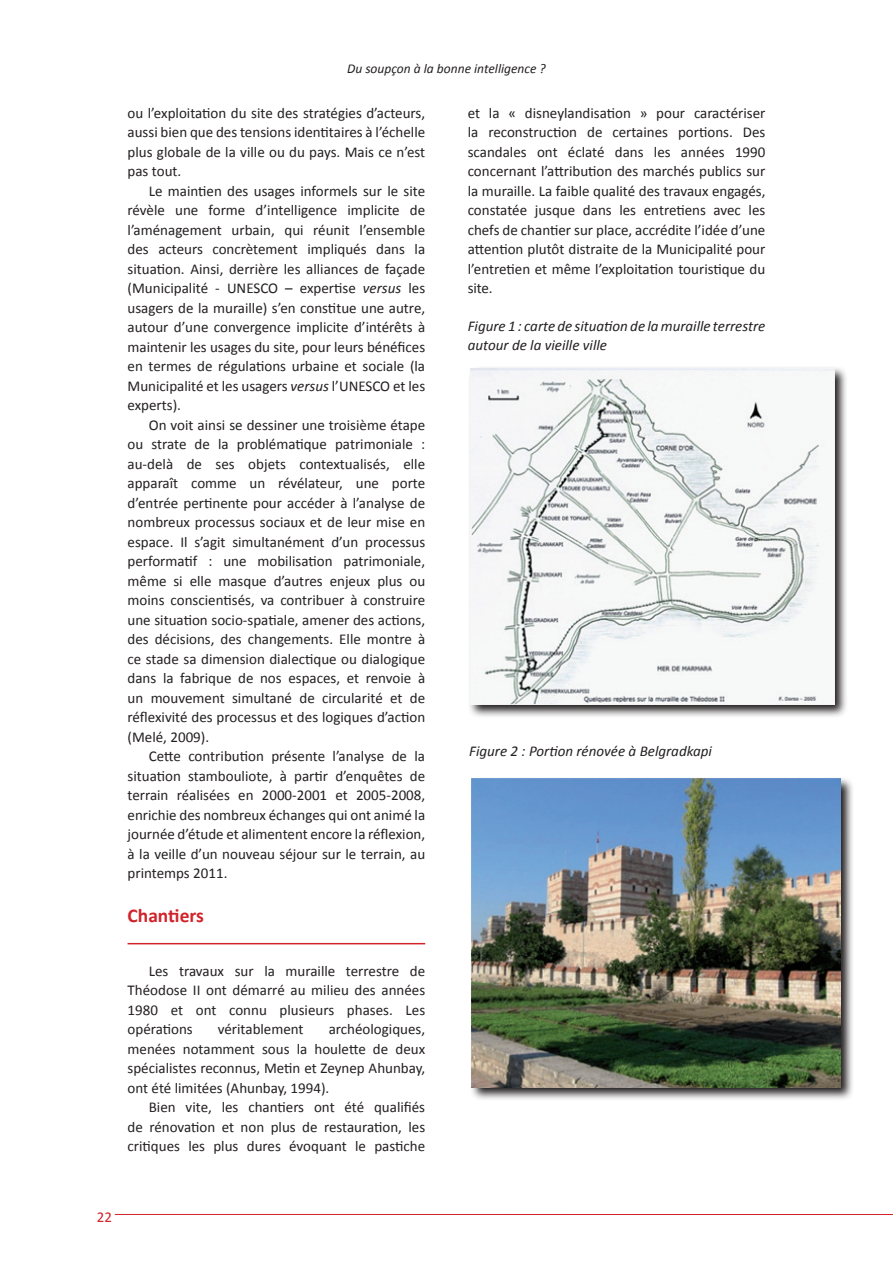
<style>
.page{position:relative;width:893px;height:1263px;background:#fff}
.page>*{position:absolute;margin:0;border:0;box-sizing:border-box;transform-origin:0 0}
.t1{font:700 19.5px "Calibri";color:#d1232a}
.t2{font:15px/19.5px "Calibri";color:#231f20;text-align:justify}
.t3{font:italic 15px/19.5px "Calibri";color:#231f20}
.t4{font:15px "Calibri";color:#d1232a}
.t5{font:italic 13.5px "Calibri";color:#231f20}
.s1{font-style:italic}
</style>
<div class="page">
<hr style="left:115px;top:1214px;width:778px;height:1px;background:#d1232a">
<hr style="left:128px;top:943px;width:297px;height:1px;background:#d1232a">
<svg style="left:472px;top:778px;width:381px;height:321px;background:#979596"></svg>
<img style="left:471px;top:778px;width:369px;height:310px">
<svg style="left:470px;top:368px;width:376px;height:349px;background:#999898"></svg>
<img style="left:469px;top:367px;width:366px;height:338px">
<p class="t5" style="left:347px;top:60px;width:200px">Du soupçon à la bonne intelligence ?</p>
<p class="t2" style="left:128px;top:103px;width:299px">ou l’exploitation du site des stratégies d’acteurs, aussi bien que des tensions identitaires à l’échelle plus globale de la ville ou du pays. Mais ce n’est pas tout.</p>
<p class="t2" style="left:128px;top:181px;width:299px;text-indent:21px">Le maintien des usages informels sur le site révèle une forme d’intelligence implicite de l’aménagement urbain, qui réunit l’ensemble des acteurs concrètement impliqués dans la situation. Ainsi, derrière les alliances de façade (Municipalité - UNESCO – expertise <span class="s1">versus</span> les usagers de la muraille) s’en constitue une autre, autour d’une convergence implicite d’intérêts à maintenir les usages du site, pour leurs bénéfices en termes de régulations urbaine et sociale (la Municipalité et les usagers <span class="s1">versus</span> l’UNESCO et les experts).</p>
<p class="t2" style="left:128px;top:415px;width:299px;text-indent:21px">On voit ainsi se dessiner une troisième étape ou strate de la problématique patrimoniale : au-delà de ses objets contextualisés, elle apparaît comme un révélateur, une porte d’entrée pertinente pour accéder à l’analyse de nombreux processus sociaux et de leur mise en espace. Il s’agit simultanément d’un processus performatif : une mobilisation patrimoniale, même si elle masque d’autres enjeux plus ou moins conscientisés, va contribuer à construire une situation socio-spatiale, amener des actions, des décisions, des changements. Elle montre à ce stade sa dimension dialectique ou dialogique dans la fabrique de nos espaces, et renvoie à un mouvement simultané de circularité et de réflexivité des processus et des logiques d’action (Melé, 2009).</p>
<p class="t2" style="left:128px;top:746px;width:299px;text-indent:21px">Cette contribution présente l’analyse de la situation stambouliote, à partir d’enquêtes de terrain réalisées en 2000-2001 et 2005-2008, enrichie des nombreux échanges qui ont animé la journée d’étude et alimentent encore la réflexion, à la veille d’un nouveau séjour sur le terrain, au printemps 2011.</p>
<h1 class="t1" style="left:128px;top:903px;width:78px">Chantiers</h1>
<p class="t2" style="left:128px;top:961px;width:299px;text-indent:21px">Les travaux sur la muraille terrestre de Théodose II ont démarré au milieu des années 1980 et ont connu plusieurs phases. Les opérations</p>
<p class="t2" style="left:128px;top:1019px;width:299px;text-indent:201px">archéologiques, menées notamment sous la houlette de deux spécialistes reconnus, Metin et Zeynep Ahunbay, ont été limitées (Ahunbay, 1994).</p>
<p class="t2" style="left:128px;top:1097px;width:299px;text-indent:21px">Bien vite, les chantiers ont été qualifiés de rénovation et non plus de restauration, les critiques les plus dures évoquant le pastiche</p>
<p class="t2" style="left:218px;top:1019px;width:87px">véritablement</p>
<p class="t2" style="left:468px;top:103px;width:299px">et la « disneylandisation » pour caractériser la reconstruction de certaines portions. Des scandales ont éclaté dans les années 1990 concernant l’attribution des marchés publics sur la muraille. La faible qualité des travaux engagés, constatée jusque dans les entretiens avec les chefs de chantier sur place, accrédite l’idée d’une attention plutôt distraite de la Municipalité pour l’entretien et même l’exploitation touristique du site.</p>
<p class="t3" style="left:468px;top:316px;width:299px">Figure 1 : carte de situation de lamuraille terrestre autour de la vieille ville</p>
<p class="t3" style="left:469px;top:741px;width:244px">Figure 2 : Portion rénovée à Belgradkapi</p>
<p class="t4" style="left:97px;top:1207px;width:17px">22</p>
</div>
